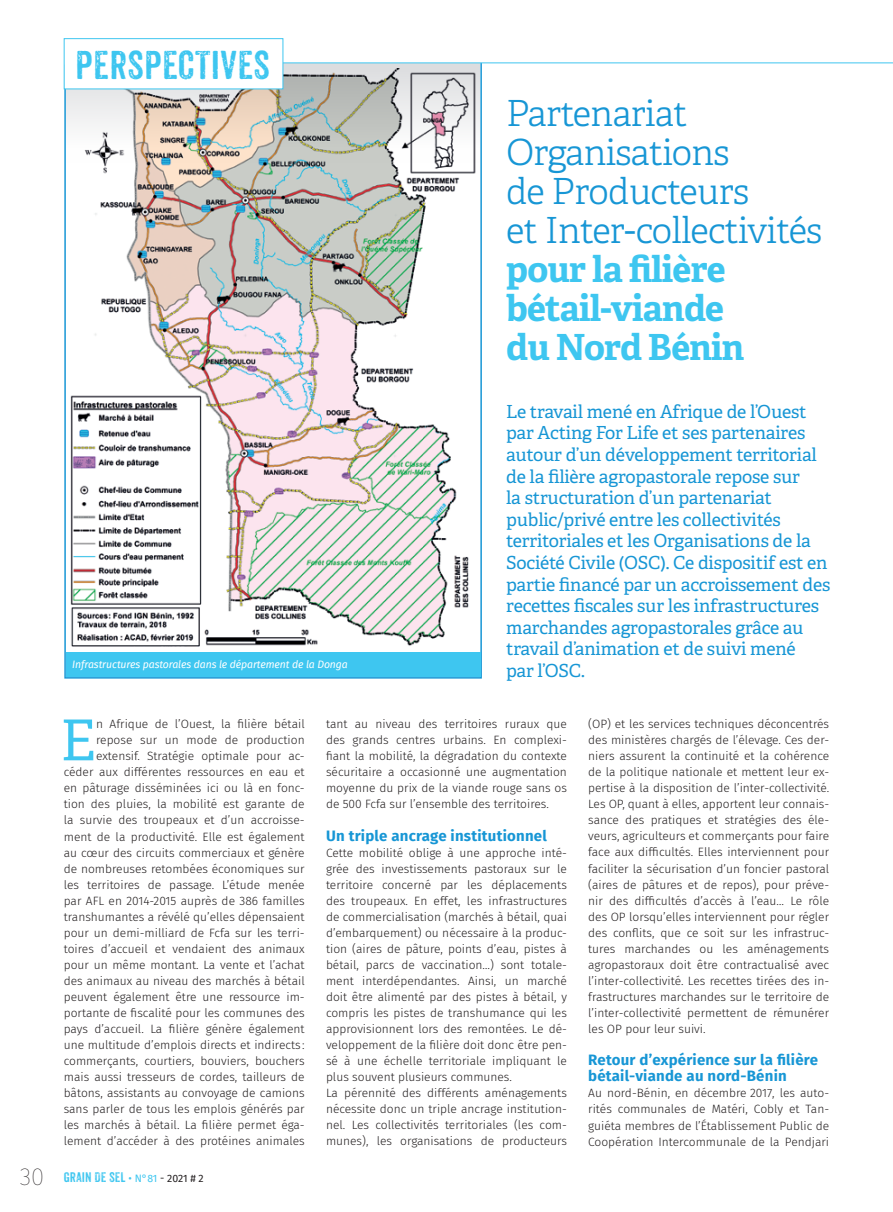
<style>
.page{position:relative;width:893px;height:1212px;background:#fff}
.page>*{position:absolute;margin:0;border:0;box-sizing:border-box;transform-origin:0 0}
.t1{font:56.4px "Adelle";color:#3ec6f0}
.t2{font:39px "Anodyne";color:#3ec6f0}
.t3{font:300 36px/39px "Adelle";letter-spacing:-.02em;color:#1796d5}
.t4{font:700 36px/39px "Adelle";letter-spacing:-.02em;color:#3ec6f0}
.t5{font:18px/21.6px "Adelle";letter-spacing:-.01em;color:#1796d5}
.t6{font:700 15px/16px "Fira Sans";letter-spacing:.015em;color:#1796d5}
.t7{font:13.5px "Anodyne";color:#3ec6f0}
.t8{font:300 12px/16px "Fira Sans";color:#231f20;text-align:justify}
.t9{font:italic 10.5px "Fira Sans";letter-spacing:-.01em;color:#fff}
.s1{font-family:"Fira Sans";font-weight:100;font-size:24px;color:#231f20}
.s2{font-family:"Fira Sans";font-size:10.5px}
.s3{font-family:"Fira Sans";font-size:10.5px;color:#231f20}
</style>
<div class="page">
<img style="left:64px;top:61px;width:419px;height:618px">
<svg style="left:66px;top:64px;width:414px;height:99px"></svg>
<hr style="left:169px;top:63px;width:724px;height:1px;background:#3ec6f0">
<div style="left:64px;top:38px;width:219px;height:51px;background:#fff;border:1px solid #3ec6f0"></div>
<div style="left:66px;top:652px;width:414px;height:25px;background:#3ec6f0"></div>
<h2 class="t2" style="left:75px;top:41px;width:196px">PERSPECTIVES</h2>
<p class="t9" style="left:72px;top:657px;width:277px">Infrastructures pastorales dans le département de la Donga</p>
<h3 class="t3" style="left:506px;top:94px;width:318px">Partenariat<br>Organisations<br>de Producteurs<br>et Inter-collectivités</h3>
<h3 class="t4" style="left:506px;top:249px;width:240px">pour la filière bétail-viande du Nord Bénin</h3>
<p class="t5" style="left:506px;top:401px;width:326px">Le travail mené en Afrique de l’Ouest par Acting For Life et ses partenaires autour d’un développement territorial de la filière agropastorale repose sur<br>la structuration d’un partenariat public/privé entre les collectivités territoriales et les Organisations de la Société Civile (OSC). Ce dispositif est en partie financé par un accroissement des recettes fiscales sur les infrastructures marchandes agropastorales grâce au travail d’animation et de suivi mené<br>par l’OSC.</p>
<p class="t8" style="left:64px;top:716px;width:242px;text-align:right">n Afrique de l’Ouest, la filière bétail repose sur un mode de production extensif. Stratégie optimale pour ac&shy;céder aux différentes ressources en eau et en pâturage disséminées ici ou là en fonc&shy;tion des pluies, la mobilité est garante de la survie des troupeaux et d’un accroisse&shy;ment de la productivité. Elle est également au cœur des circuits commerciaux et génère de nombreuses retombées économiques sur les territoires de passage. L’étude menée par AFL en 2014-2015 auprès de 386 familles transhumantes a révélé qu’elles dépensaient pour un demi-milliard de Fcfa sur les terri&shy;toires d’accueil et vendaient des animaux pour un même montant. La vente et l’achat des animaux au niveau des marchés à bétail peuvent également être une ressource im&shy;portante de fiscalité pour les communes des pays d’accueil. La filière génère également une multitude d’emplois directs et indirects : commerçants, courtiers, bouviers, bouchers mais aussi tresseurs de cordes, tailleurs de bâtons, assistants au convoyage de camions sans parler de tous les emplois générés par les marchés à bétail. La filière permet éga&shy;lement d’accéder à des protéines animales</p>
<p class="t8" style="left:326px;top:716px;width:242px">tant au niveau des territoires ruraux que des grands centres urbains. En complexi&shy;fiant la mobilité, la dégradation du contexte sécuritaire a occasionné une augmentation moyenne du prix de la viande rouge sans os de 500 Fcfa sur l’ensemble des territoires.</p>
<h1 class="t1" style="left:60px;top:705px;width:37px">E</h1>
<p class="t6" style="left:326px;top:826px;width:222px">Un triple ancrage institutionnel</p>
<p class="t8" style="left:326px;top:844px;width:242px;text-align:left">Cette mobilité oblige à une approche inté&shy;grée des investissements pastoraux sur le territoire concerné par les déplacements des troupeaux. En effet, les infrastructures de commercialisation (marchés à bétail, quai d’embarquement) ou nécessaire à la produc&shy;tion (aires de pâture, points d’eau, pistes à bétail, parcs de vaccination…) sont totale&shy;ment interdépendantes. Ainsi, un marché doit être alimenté par des pistes à bétail, y compris les pistes de transhumance qui les approvisionnent lors des remontées. Le dé&shy;veloppement de la filière doit donc être pen&shy;sé à une échelle territoriale impliquant le plus souvent plusieurs communes.<br>La pérennité des différents aménagements nécessite donc un triple ancrage institution&shy;nel. Les collectivités territoriales (les com&shy;munes), les organisations de producteurs</p>
<p class="t7" style="left:20px;top:1169px;width:186px"><span class="s1">30</span> GRAIN DE SEL <span class="s2">• N°81</span> <span class="s3">- 2021 # 2</span></p>
<p class="t8" style="left:588px;top:716px;width:242px">(OP) et les services techniques déconcentrés des ministères chargés de l’élevage. Ces der&shy;niers assurent la continuité et la cohérence de la politique nationale et mettent leur ex&shy;pertise à la disposition de l’inter-collectivité.<br>Les OP, quant à elles, apportent leur connais&shy;sance des pratiques et stratégies des éle&shy;veurs, agriculteurs et commerçants pour faire face aux difficultés. Elles interviennent pour faciliter la sécurisation d’un foncier pastoral (aires de pâtures et de repos), pour préve&shy;nir des difficultés d’accès à l’eau… Le rôle des OP lorsqu’elles interviennent pour régler des conflits, que ce soit sur les infrastruc&shy;tures marchandes ou les aménagements agropastoraux doit être contractualisé avec l’inter-collectivité. Les recettes tirées des in&shy;frastructures marchandes sur le territoire de l’inter-collectivité permettent de rémunérer les OP pour leur suivi.</p>
<p class="t6" style="left:588px;top:1051px;width:231px">Retour d’expérience sur la filière bétail-viande au nord-Bénin</p>
<p class="t8" style="left:588px;top:1085px;width:242px">Au nord-Bénin, en décembre 2017, les auto&shy;rités communales de Matéri, Cobly et Tan&shy;guiéta membres de l’Établissement Public de Coopération Intercommunale de la Pendjari</p>
</div>
